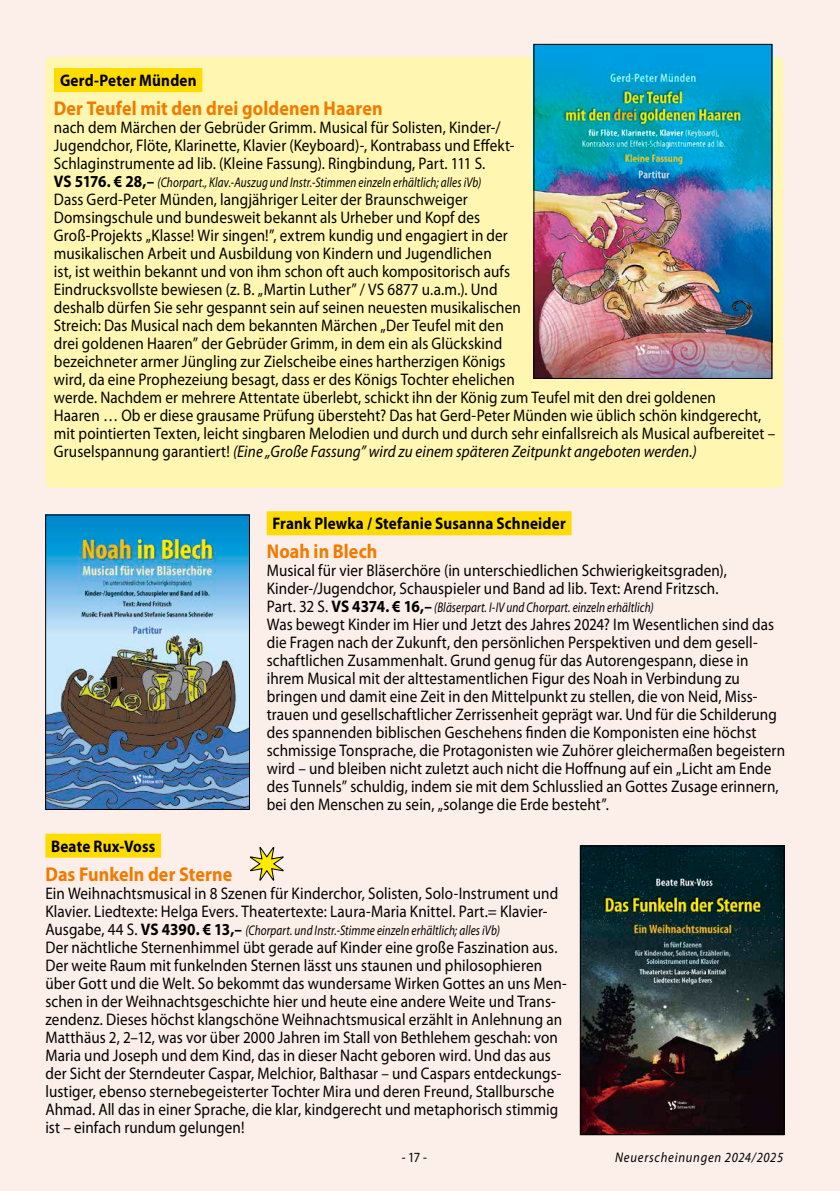
<style>
.page{position:relative;width:840px;height:1191px;background:#fff}
.page>*{position:absolute;margin:0;border:0;box-sizing:border-box;transform-origin:0 0}
.t1{font:700 20px "Myriad Pro";letter-spacing:.005em;color:#ef7b00;scale:.9 1}
.t2{font:16.8px/18px "Myriad Pro";letter-spacing:.005em;color:#000;scale:.9 1}
.t3{font:700 16.8px "Myriad Pro";letter-spacing:.01em;color:#000;scale:.9 1}
.t4{font:italic 14px "Myriad Pro";letter-spacing:.01em;color:#000;scale:.8 1}
.t5{font:italic 14px "Myriad Pro";letter-spacing:.06em;color:#000;scale:.9 1}
.t6{font:14px "Myriad Pro";color:#000;scale:.9 1}
.s1{font-weight:700;font-style:normal;font-size:16.8px}
.s2{font-style:italic}
.s3{font-style:normal;font-size:16.8px}
</style>
<div class="page">
<div style="left:0;top:0;width:839px;height:1191px;background:#fceee8"></div>
<img style="left:47px;top:517px;width:200px;height:290px">
<div style="left:266px;top:511px;width:305px;height:24px;background:#ffdc00"></div>
<div style="left:45px;top:57px;width:737px;height:43px;background:#fff7b1"></div>
<div style="left:54px;top:68px;width:148px;height:24px;background:#ffdc00"></div>
<div style="left:45px;top:100px;width:737px;height:28px;background:#fff7b1"></div>
<div style="left:45px;top:106px;width:737px;height:76px;background:#fff7b1;border-radius:6px"></div>
<div style="left:45px;top:160px;width:737px;height:40px;background:#fff7b1;border-radius:6px"></div>
<div style="left:45px;top:178px;width:737px;height:220px;background:#fff7b1;border-radius:6px"></div>
<div style="left:45px;top:376px;width:737px;height:40px;background:#fff7b1;border-radius:6px"></div>
<div style="left:45px;top:394px;width:737px;height:40px;background:#fff7b1;border-radius:6px"></div>
<div style="left:45px;top:412px;width:737px;height:58px;background:#fff7b1;border-radius:6px"></div>
<div style="left:45px;top:448px;width:737px;height:40px;background:#fff7b1;border-radius:6px"></div>
<img style="left:535px;top:46px;width:234px;height:331px">
<div style="left:533px;top:44px;width:238px;height:335px;border:1px solid #000"></div>
<div style="left:45px;top:833px;width:116px;height:24px;background:#ffdc00"></div>
<svg style="left:250px;top:847px;width:34px;height:34px"></svg>
<img style="left:581px;top:847px;width:200px;height:286px">
<div style="left:579px;top:845px;width:204px;height:290px;border:1px solid #000"></div>
<p class="t3" style="left:60px;top:69px;width:153px">Gerd-Peter Münden</p>
<p class="t1" style="left:54px;top:95px;width:366px">Der Teufel mit den drei goldenen Haaren</p>
<p class="t2" style="left:54px;top:118px;width:513px">nach dem Märchen der Gebrüder Grimm. Musical für Solisten, Kinder-/<br>Jugendchor, Flöte, Klarinette, Klavier (Keyboard)-, Kontrabass und Effekt-<br>Schlaginstrumente ad lib. (Kleine Fassung). Ringbindung, Part. 111 S.</p>
<p class="t4" style="left:54px;top:174px;width:535px"><span class="s1">VS 5176. € 28,–</span> (Chorpart., Klav.-Auszug und Instr.-Stimmen einzeln erhältlich; alles iVb)</p>
<p class="t2" style="left:54px;top:190px;width:802px">Dass Gerd-Peter Münden, langjähriger Leiter der Braunschweiger<br>Domsingschule und bundesweit bekannt als Urheber und Kopf des<br>Groß-Projekts „Klasse! Wir singen!”, extrem kundig und engagiert in der<br>musikalischen Arbeit und Ausbildung von Kindern und Jugendlichen<br>ist, ist weithin bekannt und von ihm schon oft auch kompositorisch aufs<br>Eindrucksvollste bewiesen (z. B. „Martin Luther” / VS 6877 u.a.m.). Und<br>deshalb dürfen Sie sehr gespannt sein auf seinen neuesten musikalischen<br>Streich: Das Musical nach dem bekannten Märchen „Der Teufel mit den<br>drei goldenen Haaren” der Gebrüder Grimm, in dem ein als Glückskind<br>bezeichneter armer Jüngling zur Zielscheibe eines hartherzigen Königs<br>wird, da eine Prophezeiung besagt, dass er des Königs Tochter ehelichen<br>werde. Nachdem er mehrere Attentate überlebt, schickt ihn der König zum Teufel mit den drei goldenen<br>Haaren … Ob er diese grausame Prüfung übersteht? Das hat Gerd-Peter Münden wie üblich schön kindgerecht, mit pointierten Texten, leicht singbaren Melodien und durch und durch sehr einfallsreich als Musical aufbereitet – Gruselspannung garantiert! <span class="s2">(Eine „Große Fassung” wird zu einem späteren Zeitpunkt angeboten werden.)</span></p>
<p class="t3" style="left:272px;top:512px;width:327px">Frank Plewka / Stefanie Susanna Schneider</p>
<p class="t1" style="left:266px;top:538px;width:124px">Noah in Blech</p>
<p class="t2" style="left:266px;top:561px;width:512px">Musical für vier Bläserchöre (in unterschiedlichen Schwierigkeitsgraden),<br>Kinder-/Jugendchor, Schauspieler und Band ad lib. Text: Arend Fritzsch.</p>
<p class="t4" style="left:266px;top:599px;width:485px"><span class="s3">Part. 32 S.</span> <span class="s1">VS 4374. € 16,–</span> (Bläserpart. I-IV und Chorpart. einzeln erhältlich)</p>
<p class="t2" style="left:266px;top:615px;width:577px">Was bewegt Kinder im Hier und Jetzt des Jahres 2024? Im Wesentlichen sind das die Fragen nach der Zukunft, den persönlichen Perspektiven und dem gesell&shy;schaftlichen Zusammenhalt. Grund genug für das Autorengespann, diese in ihrem Musical mit der alttestamentlichen Figur des Noah in Verbindung zu bringen und damit eine Zeit in den Mittelpunkt zu stellen, die von Neid, Miss&shy;trauen und gesellschaftlicher Zerrissenheit geprägt war. Und für die Schilderung des spannenden biblischen Geschehens finden die Komponisten eine höchst schmissige Tonsprache, die Protagonisten wie Zuhörer gleichermaßen begeistern wird – und bleiben nicht zuletzt auch nicht die Hoffnung auf ein „Licht am Ende des Tunnels” schuldig, indem sie mit dem Schlusslied an Gottes Zusage erinnern, bei den Menschen zu sein, „solange die Erde besteht”.</p>
<p class="t3" style="left:51px;top:835px;width:117px">Beate Rux-Voss</p>
<p class="t1" style="left:45px;top:861px;width:209px">Das Funkeln der Sterne</p>
<p class="t2" style="left:45px;top:883px;width:571px">Ein Weihnachtsmusical in 8 Szenen für Kinderchor, Solisten, Solo-Instrument und<br>Klavier. Liedtexte: Helga Evers. Theatertexte: Laura-Maria Knittel. Part.= Klavier-</p>
<p class="t4" style="left:45px;top:921px;width:569px"><span class="s3">Ausgabe, 44 S.</span> <span class="s1">VS 4390. € 13,–</span> (Chorpart. und Instr.-Stimme einzeln erhältlich; alles iVb)</p>
<p class="t2" style="left:45px;top:937px;width:580px">Der nächtliche Sternenhimmel übt gerade auf Kinder eine große Faszination aus.<br>Der weite Raum mit funkelnden Sternen lässt uns staunen und philosophieren über Gott und die Welt. So bekommt das wundersame Wirken Gottes an uns Men&shy;schen in der Weihnachtsgeschichte hier und heute eine andere Weite und Trans&shy;zendenz. Dieses höchst klangschöne Weihnachtsmusical erzählt in Anlehnung an Matthäus 2, 2–12, was vor über 2000 Jahren im Stall von Bethlehem geschah: von Maria und Joseph und dem Kind, das in dieser Nacht geboren wird. Und das aus der Sicht der Sterndeuter Caspar, Melchior, Balthasar – und Caspars entdeckungs&shy;lustiger, ebenso sternebegeisterter Tochter Mira und deren Freund, Stallbursche Ahmad. All das in einer Sprache, die klar, kindgerecht und metaphorisch stimmig ist – einfach rundum gelungen!</p>
<p class="t6" style="left:401px;top:1148px;width:30px">- 17 -</p>
<p class="t5" style="left:614px;top:1148px;width:188px">Neuerscheinungen 2024/2025</p>
</div>
